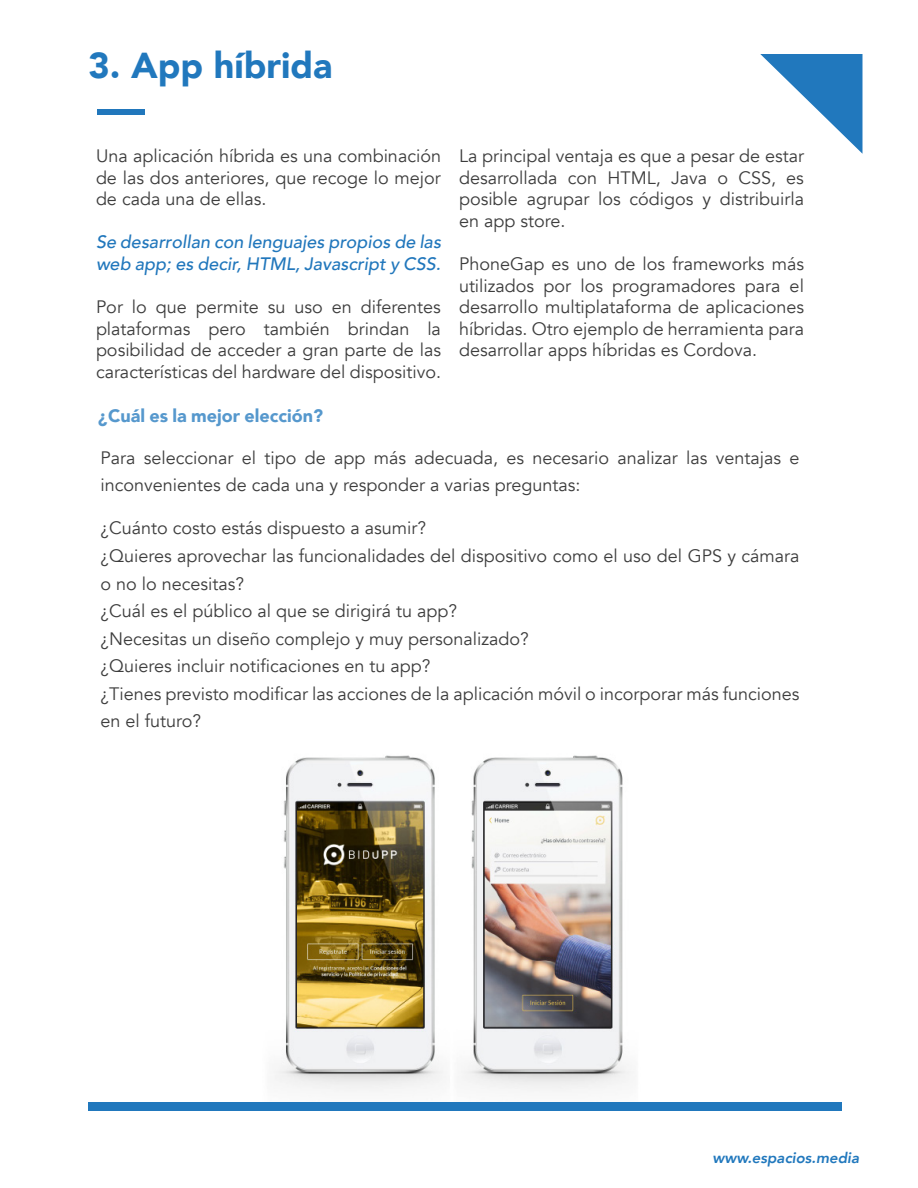
<style>
.page{position:relative;width:918px;height:1188px;background:#fff}
.page>*{position:absolute;margin:0;border:0;box-sizing:border-box;transform-origin:0 0}
.t1{font:900 36px "Avenir";color:#2178bd}
.t2{font:18px/21.6px "Avenir";color:#3d3d3d;text-align:justify}
.t3{font:italic 500 18px/21.6px "Avenir";color:#2177bc}
.t4{font:900 18px "Avenir";color:#5698cd}
.t5{font:italic 800 15px "Avenir";color:#2178bd}
</style>
<div class="page">
<img style="left:174px;top:755px;width:552px;height:348px">
<svg style="left:760px;top:54px;width:102px;height:99px"></svg>
<div style="left:98px;top:110px;width:48px;height:6px;background:#2177bc"></div>
<div style="left:88px;top:1103px;width:754px;height:8px;background:#2178bd"></div>
<h1 class="t1" style="left:88px;top:35px;width:246px">3. App híbrida</h1>
<p class="t2" style="left:96px;top:145px;width:347px">Una aplicación híbrida es una combinación de las dos anteriores, que recoge lo mejor de cada una de ellas.</p>
<p class="t3" style="left:96px;top:232px;width:347px">Se desarrollan con lenguajes propios de las web app; es decir, HTML, Javascript y CSS.</p>
<p class="t2" style="left:96px;top:297px;width:347px">Por lo que permite su uso en diferentes plataformas pero también brindan la posibilidad de acceder a gran parte de las características del hardware del dispositivo.</p>
<p class="t2" style="left:459px;top:145px;width:347px">La principal ventaja es que a pesar de estar desarrollada con HTML, Java o CSS, es posible agrupar los códigos y distribuirla en app store.</p>
<p class="t2" style="left:459px;top:253px;width:347px">PhoneGap es uno de los frameworks más utilizados por los programadores para el desarrollo multiplataforma de aplicaciones híbridas. Otro ejemplo de herramienta para desarrollar apps híbridas es Cordova.</p>
<p class="t4" style="left:98px;top:400px;width:226px">¿Cuál es la mejor elección?</p>
<p class="t2" style="left:100px;top:444px;width:701px;line-height:27.6px">Para seleccionar el tipo de app más adecuada, es necesario analizar las ventajas e inconvenientes de cada una y responder a varias preguntas:</p>
<p class="t2" style="left:100px;top:515px;width:701px;line-height:27.6px;text-align:left">¿Cuánto costo estás dispuesto a asumir?<br>¿Quieres aprovechar las funcionalidades del dispositivo como el uso del GPS y cámara o no lo necesitas?<br>¿Cuál es el público al que se dirigirá tu app?<br>¿Necesitas un diseño complejo y muy personalizado?<br>¿Quieres incluir notificaciones en tu app?<br>¿Tienes previsto modificar las acciones de la aplicación móvil o incorporar más funciones en el futuro?</p>
<p class="t5" style="left:712px;top:1148px;width:148px">www.espacios.media</p>
</div>
